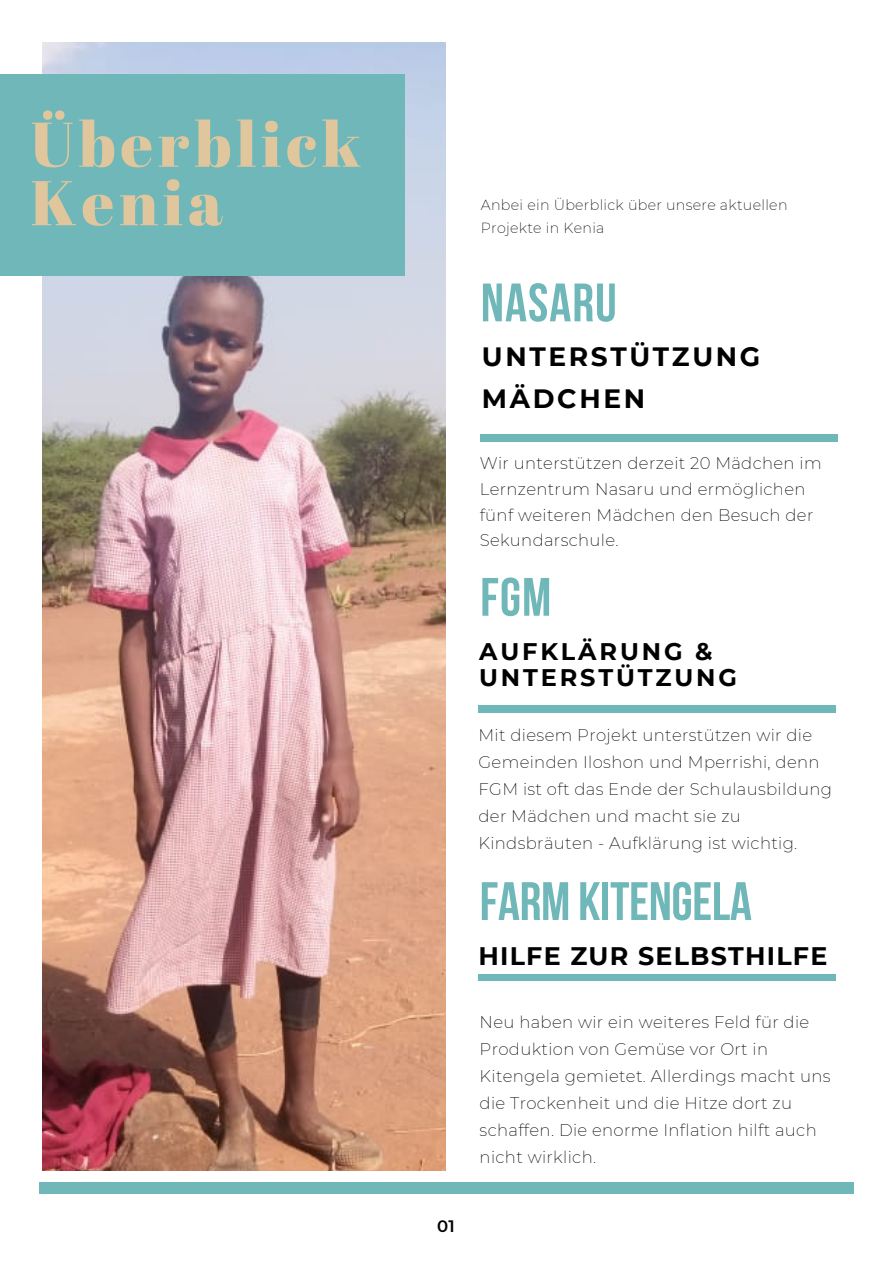
<style>
.page{position:relative;width:893px;height:1264px;background:#fff}
.page>*{position:absolute;margin:0;border:0;box-sizing:border-box;transform-origin:0 0}
.t1{font:63px/58.5px "Abril Fatface";letter-spacing:.08em;color:#dfc69d}
.t2{font:700 54px "Bebas Neue";letter-spacing:-.005em;color:#6fb7b8}
.t3{font:700 26.4px/42.8px "Montserrat";letter-spacing:.1em;color:#000}
.t4{font:700 25.35px "Montserrat";letter-spacing:.05em;color:#000}
.t5{font:700 24px/25.8px "Montserrat";letter-spacing:.12em;color:#000}
.t6{font:200 16.5px/27px "Montserrat";letter-spacing:.02em;color:#000}
.t7{font:600 16.5px "Montserrat";color:#000}
.t8{font:200 14.25px/22.5px "Montserrat";letter-spacing:.02em;color:#000}
</style>
<div class="page">
<img style="left:43px;top:43px;width:402px;height:1127px">
<div style="left:0;top:74px;width:405px;height:201px;background:#6fb7b8"></div>
<div style="left:39px;top:1182px;width:814px;height:11px;background:#6fb7b8"></div>
<div style="left:479px;top:434px;width:358px;height:7px;background:#6fb7b8"></div>
<div style="left:478px;top:705px;width:357px;height:7px;background:#6fb7b8"></div>
<div style="left:478px;top:974px;width:358px;height:6px;background:#6fb7b8"></div>
<h1 class="t1" style="left:30px;top:113px;width:332px">Überblick<br>Kenia</h1>
<p class="t7" style="left:437px;top:1216px;width:19px">01</p>
<p class="t8" style="left:481px;top:194px;width:308px">Anbei ein Überblick über unsere aktuellen<br>Projekte in Kenia</p>
<h2 class="t2" style="left:481px;top:281px;width:137px">NASARU</h2>
<h3 class="t3" style="left:482px;top:335px;width:280px">UNTERSTÜTZUNG<br>MÄDCHEN</h3>
<p class="t6" style="left:479px;top:450px;width:343px;line-height:25.8px">Wir unterstützen derzeit 20 Mädchen im<br>Lernzentrum Nasaru und ermöglichen fünf weiteren Mädchen den Besuch der<br>Sekundarschule.</p>
<h2 class="t2" style="left:480px;top:575px;width:72px">FGM</h2>
<h3 class="t5" style="left:479px;top:638px;width:259px">AUFKLÄRUNG &amp;<br>UNTERSTÜTZUNG</h3>
<p class="t6" style="left:478px;top:721px;width:355px">Mit diesem Projekt unterstützen wir die Gemeinden Iloshon und Mperrishi, denn FGM ist oft das Ende der Schulausbildung der Mädchen und macht sie zu Kindsbräuten - Aufklärung ist wichtig.</p>
<h2 class="t2" style="left:479px;top:879px;width:274px">FARM KITENGELA</h2>
<h3 class="t4" style="left:478px;top:940px;width:350px">HILFE ZUR SELBSTHILFE</h3>
<p class="t6" style="left:479px;top:1008px;width:352px">Neu haben wir ein weiteres Feld für die Produktion von Gemüse vor Ort in Kitengela gemietet. Allerdings macht uns die Trockenheit und die Hitze dort zu schaffen. Die enorme Inflation hilft auch nicht wirklich.</p>
</div>
